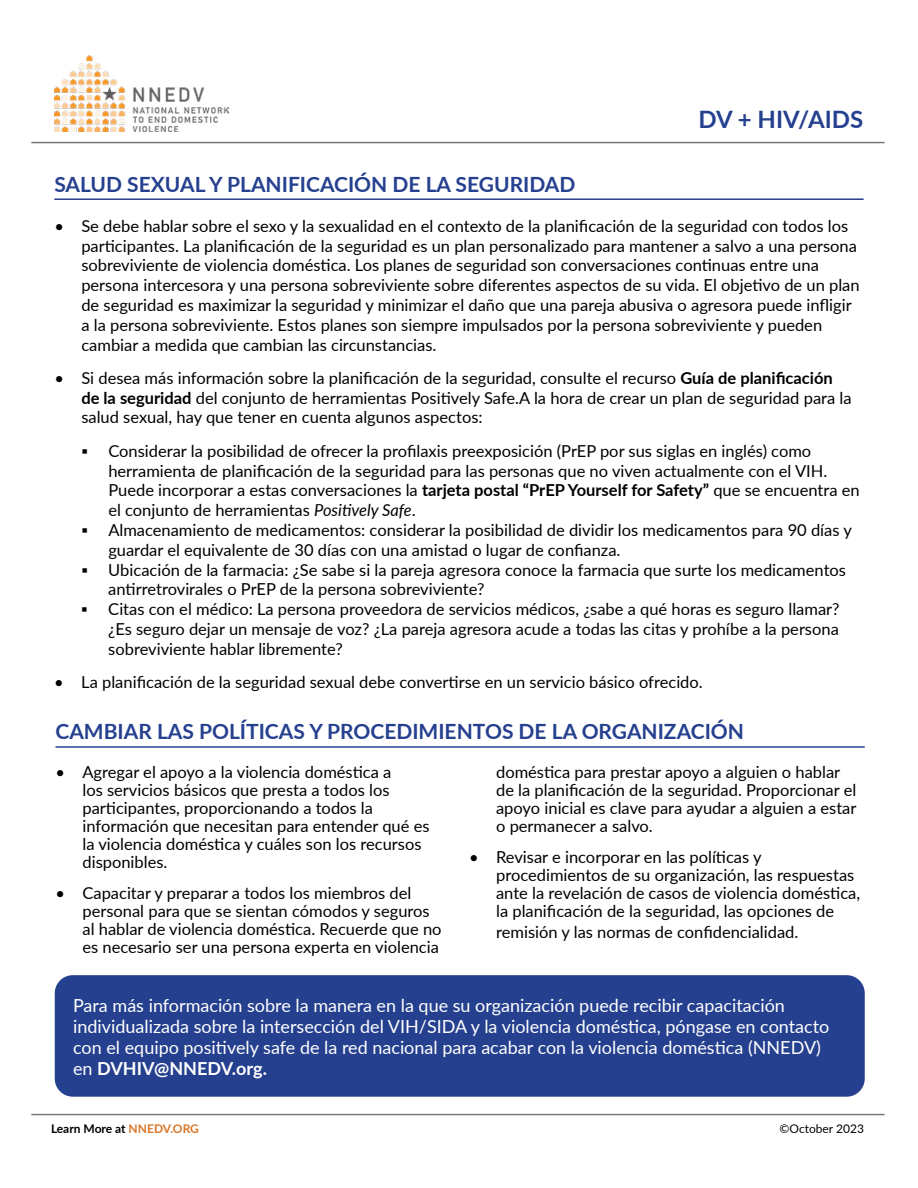
<style>
.page{position:relative;width:918px;height:1188px;background:#fff}
.page>*{position:absolute;margin:0;border:0;box-sizing:border-box;transform-origin:0 0}
.t1{font:700 24px "Lato";color:#25408f}
.t2{font:700 21px "Lato";color:#25408f}
.t3{font:18px/21px "Lato";color:#fff}
.t4{font:16.5px/19.8px "Lato";color:#000}
.t5{font:700 12px "Lato";color:#000}
.t6{font:12px "Lato";color:#000}
.s1{font-weight:700}
.s2{font-style:italic}
.s3{color:#da7527}
</style>
<div class="page">
<img style="left:54px;top:55px;width:175px;height:77px">
<hr style="left:31px;top:142px;width:854px;height:1px;background:#797879">
<hr style="left:31px;top:1114px;width:854px;height:1px;background:#797879">
<hr style="left:56px;top:746px;width:809px;height:2px;background:#25408f">
<div style="left:55px;top:975px;width:810px;height:122px;background:#25408f;border-radius:18px"></div>
<hr style="left:54px;top:198px;width:810px;height:2px;background:#25408f">
<h1 class="t1" style="left:699px;top:101px;width:166px">DV + HIV/AIDS</h1>
<p class="t2" style="left:54px;top:169px;width:523px">SALUD SEXUAL Y PLANIFICACIÓN DE LA SEGURIDAD</p>
<p class="t4" style="left:81px;top:215px;width:780px;text-indent:-27px">• Se debe hablar sobre el sexo y la sexualidad en el contexto de la planificación de la seguridad con todos los participantes. La planificación de la seguridad es un plan personalizado para mantener a salvo a una persona sobreviviente de violencia doméstica. Los planes de seguridad son conversaciones continuas entre una persona intercesora y una persona sobreviviente sobre diferentes aspectos de su vida. El objetivo de un plan de seguridad es maximizar la seguridad y minimizar el daño que una pareja abusiva o agresora puede infligir a la persona sobreviviente. Estos planes son siempre impulsados por la persona sobreviviente y pueden cambiar a medida que cambian las circunstancias.</p>
<p class="t4" style="left:81px;top:367px;width:772px;text-indent:-27px">• Si desea más información sobre la planificación de la seguridad, consulte el recurso <span class="s1">Guía de planificación de la seguridad</span> del conjunto de herramientas Positively Safe.A la hora de crear un plan de seguridad para la salud sexual, hay que tener en cuenta algunos aspectos:</p>
<p class="t4" style="left:108px;top:440px;width:753px;text-indent:-27px">▪ Considerar la posibilidad de ofrecer la profilaxis preexposición (PrEP por sus siglas en inglés) como herramienta de planificación de la seguridad para las personas que no viven actualmente con el VIH.<br>Puede incorporar a estas conversaciones la <span class="s1">tarjeta postal “PrEP Yourself for Safety”</span> que se encuentra en el conjunto de herramientas <span class="s2">Positively Safe</span>.</p>
<p class="t4" style="left:108px;top:519px;width:745px;text-indent:-27px">▪ Almacenamiento de medicamentos: considerar la posibilidad de dividir los medicamentos para 90 días y guardar el equivalente de 30 días con una amistad o lugar de confianza.</p>
<p class="t4" style="left:108px;top:559px;width:739px;text-indent:-27px">▪ Ubicación de la farmacia: ¿Se sabe si la pareja agresora conoce la farmacia que surte los medicamentos antirretrovirales o PrEP de la persona sobreviviente?</p>
<p class="t4" style="left:108px;top:599px;width:733px;text-align:justify;text-indent:-27px">▪ Citas con el médico: La persona proveedora de servicios médicos, ¿sabe a qué horas es seguro llamar? ¿Es seguro dejar un mensaje de voz? ¿La pareja agresora acude a todas las citas y prohíbe a la persona sobreviviente hablar libremente?</p>
<p class="t4" style="left:54px;top:671px;width:650px">• La planificación de la seguridad sexual debe convertirse en un servicio básico ofrecido.</p>
<p class="t2" style="left:56px;top:716px;width:690px">CAMBIAR LAS POLÍTICAS Y PROCEDIMIENTOS DE LA ORGANIZACIÓN</p>
<p class="t4" style="left:82px;top:762px;width:349px;line-height:18px;text-indent:-27px">• Agregar el apoyo a la violencia doméstica a<br>los servicios básicos que presta a todos los participantes, proporcionando a todos la información que necesitan para entender qué es la violencia doméstica y cuáles son los recursos disponibles.</p>
<p class="t4" style="left:82px;top:884px;width:361px;line-height:18px;text-indent:-27px">• Capacitar y preparar a todos los miembros del personal para que se sientan cómodos y seguros al hablar de violencia doméstica. Recuerde que no es necesario ser una persona experta en violencia</p>
<p class="t4" style="left:496px;top:762px;width:362px;line-height:18px">doméstica para prestar apoyo a alguien o hablar de la planificación de la seguridad. Proporcionar el apoyo inicial es clave para ayudar a alguien a estar o permanecer a salvo.</p>
<p class="t4" style="left:496px;top:848px;width:366px;line-height:18px;text-indent:-27px">• Revisar e incorporar en las políticas y procedimientos de su organización, las respuestas ante la revelación de casos de violencia doméstica, la planificación de la seguridad, las opciones de</p>
<p class="t4" style="left:496px;top:922px;width:304px">remisión y las normas de confidencialidad.</p>
<p class="t3" style="left:73px;top:994px;width:758px">Para más información sobre la manera en la que su organización puede recibir capacitación individualizada sobre la intersección del VIH/SIDA y la violencia doméstica, póngase en contacto con el equipo positively safe de la red nacional para acabar con la violencia doméstica (NNEDV) en <span class="s1">DVHIV@NNEDV.org.</span></p>
<p class="t5" style="left:51px;top:1120px;width:149px">Learn More at <span class="s3">NNEDV.ORG</span></p>
<p class="t6" style="left:780px;top:1120px;width:86px">©October 2023</p>
</div>
